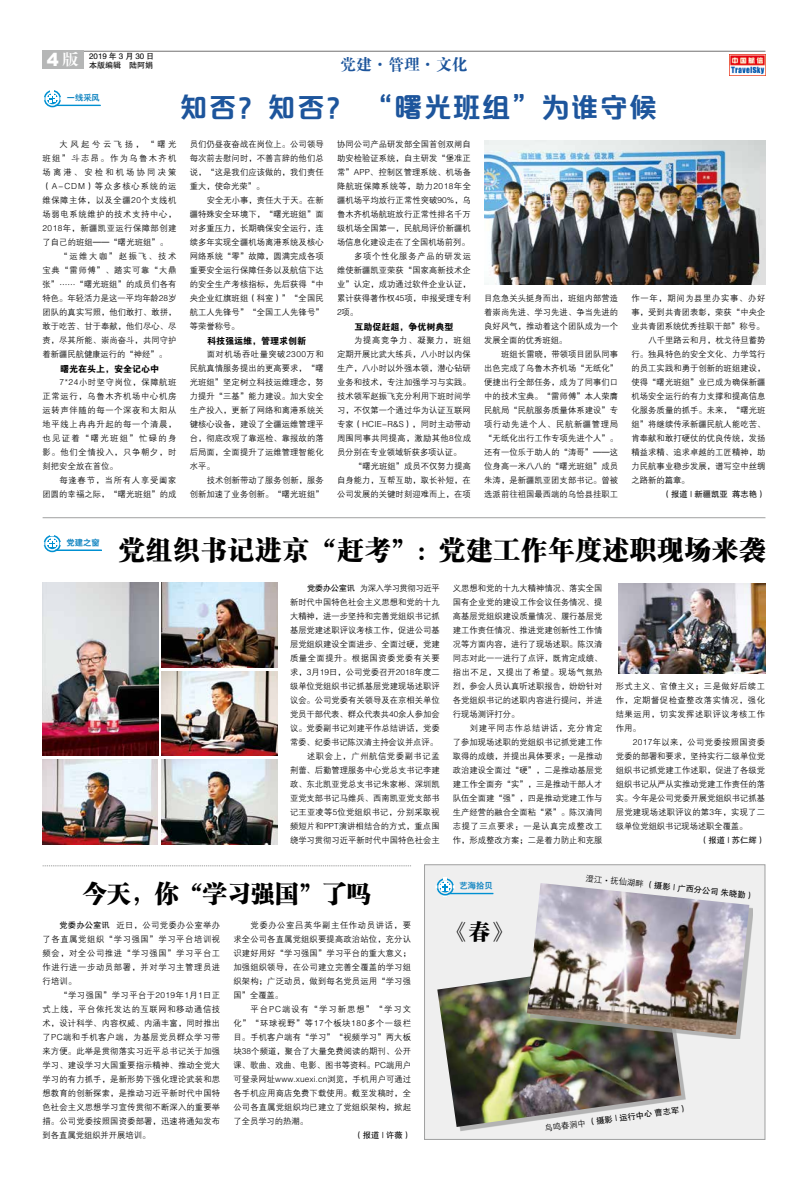
<style>
.page{position:relative;width:808px;height:1191px;background:#fff}
.page>*{position:absolute;margin:0;border:0;box-sizing:border-box;transform-origin:0 0}
.t1{font:28px "FZPSCHJW GB1 0";letter-spacing:.05em;color:#1d559c}
.t2{font:26px "FZCSJW GB1 0";letter-spacing:.05em;color:#000}
.t3{font:24px "FZCSJW GB1 0";color:#000}
.t4{font:21px "FZCSJW GB1 0";color:#000}
.t5{font:16px "FZDBSJW GB1 0";color:#1d559c}
.t6{font:9px "FZDHTJW GB1 0";color:#000}
.t7{font:8.3px/14px "FZZDXJW GB1 0";letter-spacing:.01em;color:#000;text-align:justify}
.t8{font:8.3px "FZHTJW GB1 0";color:#000}
.t9{font:8.3px/14px "FZZDXJW GB1 0";letter-spacing:.05em;color:#000;text-align:right}
.t10{font:8.3px "FZZDXJW GB1 0";letter-spacing:.055em;color:#000}
.t11{font:8.3px "FZZDXJW GB1 0";letter-spacing:.08em;color:#000}
.t12{font:8.3px "FZZDXJW GB1 0";letter-spacing:.09em;color:#000}
.t13{font:8.3px "H Yb 2 gj";color:#1888c3}
.t14{font:8px/8.7px "FZHTJW GB1 0";color:#000;text-align:right}
.s1{font-family:"Arial";font-weight:900;font-size:18px;color:#fff}
.s2{font-family:"FZXBSJW GB1 0";font-size:16.3px;color:#fff}
.s3{font-family:"FZHTJW GB1 0"}
.s4{font-family:"FZZDXJW GB1 0"}
</style>
<div class="page">
<img style="left:729px;top:55px;width:36px;height:20px">
<hr style="left:43px;top:51px;width:722px;height:1px;background:#727171">
<div style="left:43px;top:51px;width:41px;height:18px;background:#b5b6b6"></div>
<div style="left:424px;top:864px;width:341px;height:275px;background:#efefef;border:1px solid #9fa0a0"></div>
<svg style="left:43px;top:865px;width:368px;height:1px"></svg>
<hr style="left:43px;top:517px;width:722px;height:1px;background:#9fa0a0">
<svg style="left:436px;top:877px;width:19px;height:19px"></svg>
<hr style="left:448px;top:893px;width:45px;height:1px;background:#0090d2">
<svg style="left:43px;top:535px;width:19px;height:18px"></svg>
<hr style="left:55px;top:550px;width:47px;height:1px;background:#0090d2">
<img style="left:618px;top:584px;width:147px;height:89px">
<div style="left:441px;top:962px;width:244px;height:169px;background:#9fa0a0;opacity:.75"></div>
<img style="left:437px;top:962px;width:244px;height:165px">
<div style="left:530px;top:886px;width:223px;height:153px;background:#9fa0a0;opacity:.75"></div>
<img style="left:527px;top:883px;width:222px;height:152px">
<img style="left:43px;top:582px;width:116px;height:174px">
<img style="left:162px;top:671px;width:116px;height:85px">
<img style="left:162px;top:582px;width:116px;height:85px">
<img style="left:162px;top:759px;width:116px;height:85px">
<img style="left:43px;top:759px;width:115px;height:85px">
<svg style="left:44px;top:90px;width:18px;height:18px"></svg>
<hr style="left:55px;top:105px;width:45px;height:1px;background:#0090d2">
<img style="left:484px;top:140px;width:281px;height:145px">
<p class="t14" style="left:47px;top:52px;width:109px"><span class="s1">4</span><span class="s2">版</span> 2019年3月30日本版编辑　陆阿娟</p>
<h3 class="t5" style="left:340px;top:56px;width:129px">党建·管理·文化</h3>
<p class="t13" style="left:67px;top:93px;width:35px">一线采风</p>
<h1 class="t1" style="left:179px;top:92px;width:480px">知否？知否？ “曙光班组”为谁守候</h1>
<p class="t7" style="left:43px;top:137px;width:135px;text-indent:17px">大风起兮云飞扬，“曙光班组”斗志昂。作为乌鲁木齐机场离港、安检和机场协同决策（A-CDM）等众多核心系统的运维保障主体，以及全疆20个支线机场弱电系统维护的技术支持中心，2018年，新疆凯亚运行保障部创建了自己的班组——“曙光班组”。</p>
<p class="t7" style="left:43px;top:249px;width:135px;text-indent:17px">“运维大咖”赵振飞、技术宝典“雷师傅”、踏实可靠“大鼎张”<sup>……</sup>“曙光班组”的成员们各有特色。年轻活力是这一平均年龄28岁团队的真实写照，他们敢打、敢拼，敢于吃苦、甘于奉献，他们尽心、尽责，尽其所能、崇尚奋斗，共同守护着新疆民航健康运行的“神经”。</p>
<p class="t6" style="left:60px;top:364px;width:101px">曙光在头上，安全记心中</p>
<p class="t7" style="left:43px;top:375px;width:135px;text-indent:17px">7*24小时坚守岗位，保障航班正常运行，乌鲁木齐机场中心机房运转声伴随的每一个深夜和太阳从地平线上冉冉升起的每一个清晨，也见证着“曙光班组”忙碌的身影。他们全情投入，只争朝夕，时刻把安全放在首位。</p>
<p class="t9" style="left:43px;top:473px;width:135px">每逢春节，当所有人享受阖家<br>团圆的幸福之际，“曙光班组”的成</p>
<p class="t7" style="left:337px;top:137px;width:135px">协同公司产品研发部全国首创双闸自</p>
<p class="t7" style="left:337px;top:151px;width:135px">助安检验证系统，自主研发“堡准正</p>
<p class="t7" style="left:337px;top:165px;width:135px">常”APP、控制区管理系统、机场备</p>
<p class="t10" style="left:337px;top:182px;width:135px">降航班保障系统等，助力2018年全</p>
<p class="t7" style="left:337px;top:193px;width:135px">疆机场平均放行正常性突破90%，乌</p>
<p class="t7" style="left:337px;top:207px;width:135px">鲁木齐机场航班放行正常性排名千万</p>
<p class="t7" style="left:337px;top:221px;width:135px">级机场全国第一，民航局评价新疆机</p>
<p class="t7" style="left:337px;top:235px;width:134px">场信息化建设走在了全国机场前列。</p>
<p class="t12" style="left:354px;top:252px;width:118px">多项个性化服务产品的研发运</p>
<p class="t7" style="left:337px;top:263px;width:135px">维使新疆凯亚荣获“国家高新技术企</p>
<p class="t7" style="left:337px;top:277px;width:135px">业”认定，成功通过软件企业认证，</p>
<p class="t7" style="left:337px;top:291px;width:135px">累计获得著作权45项，申报受理专利</p>
<p class="t7" style="left:337px;top:305px;width:23px">2项。</p>
<p class="t6" style="left:354px;top:322px;width:100px">互助促赶超，争优树典型</p>
<p class="t7" style="left:337px;top:333px;width:135px;text-indent:17px">为提高竞争力、凝聚力，班组定期开展比武大练兵，八小时以内保生产，八小时以外强本领，潜心钻研业务和技术，专注加强学习与实践。技术领军赵振飞充分利用下班时间学习，不仅第一个通过华为认证互联网专家（HCIE-R&amp;S），同时主动带动周围同事共同提高，激励其他8位成员分别在专业领域斩获多项认证。</p>
<p class="t7" style="left:337px;top:459px;width:135px;text-indent:17px">“曙光班组”成员不仅努力提高自身能力，互帮互助，取长补短，在公司发展的关键时刻迎难而上，在项</p>
<p class="t7" style="left:190px;top:137px;width:135px">员们仍昼夜奋战在岗位上。公司领导每次前去慰问时，不善言辞的他们总说，“这是我们应该做的，我们责任重大，使命光荣”。</p>
<p class="t7" style="left:190px;top:193px;width:135px;text-indent:17px">安全无小事，责任大于天。在新疆特殊安全环境下，“曙光班组”面对多重压力，长期确保安全运行，连续多年实现全疆机场离港系统及核心网络系统“零”故障，圆满完成各项重要安全运行保障任务以及航信下达的安全生产考核指标，先后获得“中央企业红旗班组（科室）”“全国民航工人先锋号”“全国工人先锋号”等荣誉称号。</p>
<p class="t6" style="left:207px;top:336px;width:100px">科技强运维，管理求创新</p>
<p class="t7" style="left:190px;top:347px;width:135px;text-indent:17px">面对机场吞吐量突破2300万和民航真情服务提出的更高要求，“曙光班组”坚定树立科技运维理念，努力提升“三基”能力建设。加大安全生产投入，更新了网络和离港系统关键核心设备，建设了全疆运维管理平台，彻底改观了靠巡检、靠报故的落后局面，全面提升了运维管理智能化水平。</p>
<p class="t7" style="left:190px;top:473px;width:135px;text-align:right">技术创新带动了服务创新，服务<br>创新加速了业务创新。“曙光班组”</p>
<p class="t7" style="left:484px;top:291px;width:135px">目危急关头挺身而出，班组内部营造着崇尚先进、学习先进、争当先进的良好风气，推动着这个团队成为一个发展全面的优秀班组。</p>
<p class="t7" style="left:484px;top:347px;width:135px;text-indent:17px">班组长雷晓，带领项目团队同事出色完成了乌鲁木齐机场“无纸化”便捷出行全部任务，成为了同事们口中的技术宝典。“雷师傅”本人荣膺民航局“民航服务质量体系建设”专项行动先进个人、民航新疆管理局“无纸化出行工作专项先进个人”。还有一位乐于助人的“涛哥”——这位身高一米八八的“曙光班组”成员朱涛，是新疆凯亚团支部书记。曾被选派前往祖国最西端的乌恰县挂职工</p>
<p class="t11" style="left:631px;top:294px;width:135px">作一年，期间为县里办实事、办好</p>
<p class="t7" style="left:631px;top:306px;width:135px">事，受到共青团表彰，荣获“中央企</p>
<p class="t7" style="left:631px;top:320px;width:134px">业共青团系统优秀挂职干部”称号。</p>
<p class="t7" style="left:648px;top:334px;width:118px">八千里路云和月，枕戈待旦蓄势</p>
<p class="t7" style="left:631px;top:348px;width:135px">行。独具特色的安全文化、力学笃行</p>
<p class="t7" style="left:631px;top:362px;width:135px">的员工实践和勇于创新的班组建设，</p>
<p class="t7" style="left:631px;top:376px;width:135px">使得“曙光班组”业已成为确保新疆</p>
<p class="t7" style="left:631px;top:390px;width:135px">机场安全运行的有力支撑和提高信息</p>
<p class="t7" style="left:631px;top:404px;width:135px">化服务质量的抓手。未来，“曙光班</p>
<p class="t7" style="left:631px;top:418px;width:135px">组”将继续传承新疆民航人能吃苦、</p>
<p class="t7" style="left:631px;top:432px;width:135px">肯奉献和敢打硬仗的优良传统，发扬</p>
<p class="t7" style="left:631px;top:446px;width:135px">精益求精、追求卓越的工匠精神，助</p>
<p class="t7" style="left:631px;top:460px;width:135px">力民航事业稳步发展，谱写空中丝绸</p>
<p class="t7" style="left:631px;top:474px;width:60px">之路新的篇章。</p>
<p class="t8" style="left:663px;top:490px;width:104px">（报道 | 新疆凯亚 蒋志艳）</p>
<p class="t13" style="left:67px;top:538px;width:35px">党建之窗</p>
<h2 class="t2" style="left:119px;top:534px;width:648px">党组织书记进京“赶考”：党建工作年度述职现场来袭</h2>
<p class="t7" style="left:290px;top:581px;width:151px;text-align:right"><span class="s3">党委办公室讯</span> 为深入学习贯彻习近平<br>新时代中国特色社会主义思想和党的十九大精神，进一步坚持和完善党组织书记抓基层党建述职评议考核工作，促进公司基层党组织建设全面进步、全面过硬，党建质量全面提升。根据国资委党委有关要求，3月19日，公司党委召开2018年度二级单位党组织书记抓基层党建现场述职评议会。公司党委有关领导及在京相关单位党员干部代表、群众代表共40余人参加会议。党委副书记刘建平作总结讲话，党委常委、纪委书记陈汉清主持会议并点评。述职会上，广州航信党委副书记孟<br>荆蕾、后勤管理服务中心党总支书记李建政、东北凯亚党总支书记朱家彬、深圳凯亚党支部书记马维兵、西南凯亚党支部书记王亚凌等5位党组织书记，分别采取视频短片和PPT演讲相结合的方式，重点围绕学习贯彻习近平新时代中国特色社会主</p>
<p class="t7" style="left:453px;top:581px;width:151px">义思想和党的十九大精神情况、落实全国国有企业党的建设工作会议任务情况、提高基层党组织建设质量情况、履行基层党建工作责任情况、推进党建创新性工作情况等方面内容，进行了现场述职。陈汉清同志对此一一进行了点评，既肯定成绩、指出不足，又提出了希望。现场气氛热烈，参会人员认真听述职报告，纷纷针对各党组织书记的述职内容进行提问，并进行现场测评打分。</p>
<p class="t7" style="left:453px;top:721px;width:151px;text-indent:17px">刘建平同志作总结讲话，充分肯定了参加现场述职的党组织书记抓党建工作取得的成绩，并提出具体要求：一是推动政治建设全面过“硬”，二是推动基层党建工作全面夯“实”，三是推动干部人才队伍全面建“强”，四是推动党建工作与生产经营的融合全面粘“紧”。陈汉清同志提了三点要求：一是认真完成整改工作，形成整改方案；二是着力防止和克服</p>
<p class="t7" style="left:616px;top:679px;width:151px">形式主义、官僚主义；三是做好后续工作，定期督促检查整改落实情况，强化结果运用，切实发挥述职评议考核工作作用。</p>
<p class="t7" style="left:616px;top:735px;width:151px;text-indent:17px">2017年以来，公司党委按照国资委党委的部署和要求，坚持实行二级单位党组织书记抓党建工作述职，促进了各级党组织书记从严从实推动党建工作责任的落实。今年是公司党委开展党组织书记抓基层党建现场述职评议的第3年，实现了二级单位党组织书记现场述职全覆盖。</p>
<p class="t8" style="left:700px;top:836px;width:66px">（报道 | 苏仁辉）</p>
<h3 class="t3" style="left:83px;top:880px;width:289px">今天，你“学习强国”了吗</h3>
<p class="t7" style="left:43px;top:918px;width:179px;text-indent:17px"><span class="s3">党委办公室讯</span> 近日，公司党委办公室举办了各直属党组织“学习强国”学习平台培训视频会，对全公司推进“学习强国”学习平台工作进行进一步动员部署，并对学习主管理员进行培训。</p>
<p class="t7" style="left:43px;top:988px;width:179px;text-indent:17px">“学习强国”学习平台于2019年1月1日正式上线，平台依托发达的互联网和移动通信技术，设计科学、内容权威、内涵丰富，同时推出了PC端和手机客户端，为基层党员群众学习带来方便。此举是贯彻落实习近平总书记关于加强学习、建设学习大国重要指示精神、推动全党大学习的有力抓手，是新形势下强化理论武装和思想教育的创新探索，是推动习近平新时代中国特色社会主义思想学习宣传贯彻不断深入的重要举措。公司党委按照国资委部署，迅速将通知发布到各直属党组织并开展培训。</p>
<p class="t7" style="left:233px;top:918px;width:179px;text-indent:17px">党委办公室吕英华副主任作动员讲话，要求全公司各直属党组织要提高政治站位，充分认识建好用好“学习强国”学习平台的重大意义；加强组织领导，在公司建立完善全覆盖的学习组织架构；广泛动员，做到每名党员运用“学习强国”全覆盖。</p>
<p class="t7" style="left:233px;top:1002px;width:179px;text-indent:17px">平台PC端设有“学习新思想”“学习文化”“环球视野”等17个板块180多个一级栏目。手机客户端有“学习”“视频学习”两大板块38个频道，聚合了大量免费阅读的期刊、公开课、歌曲、戏曲、电影、图书等资料。PC端用户可登录网址www.xuexi.cn浏览，手机用户可通过各手机应用商店免费下载使用。截至发稿时，全公司各直属党组织均已建立了党组织架构，掀起了全员学习的热潮。</p>
<p class="t8" style="left:354px;top:1130px;width:58px">（报道 | 许薇）</p>
<p class="t13" style="left:459px;top:881px;width:35px">艺海拾贝</p>
<h3 class="t4" style="left:448px;top:919px;width:64px">《春》</h3>
<p class="t8" style="left:586px;top:873px;width:171px;rotate:6deg"><span class="s4">澄江·抚仙湖畔</span> （摄影 | 广西分公司 朱晓勤）</p>
<p class="t8" style="left:544px;top:1124px;width:146px;rotate:-8deg"><span class="s4">鸟鸣春涧中</span> （摄影 | 运行中心 曹志军）</p>
</div>
